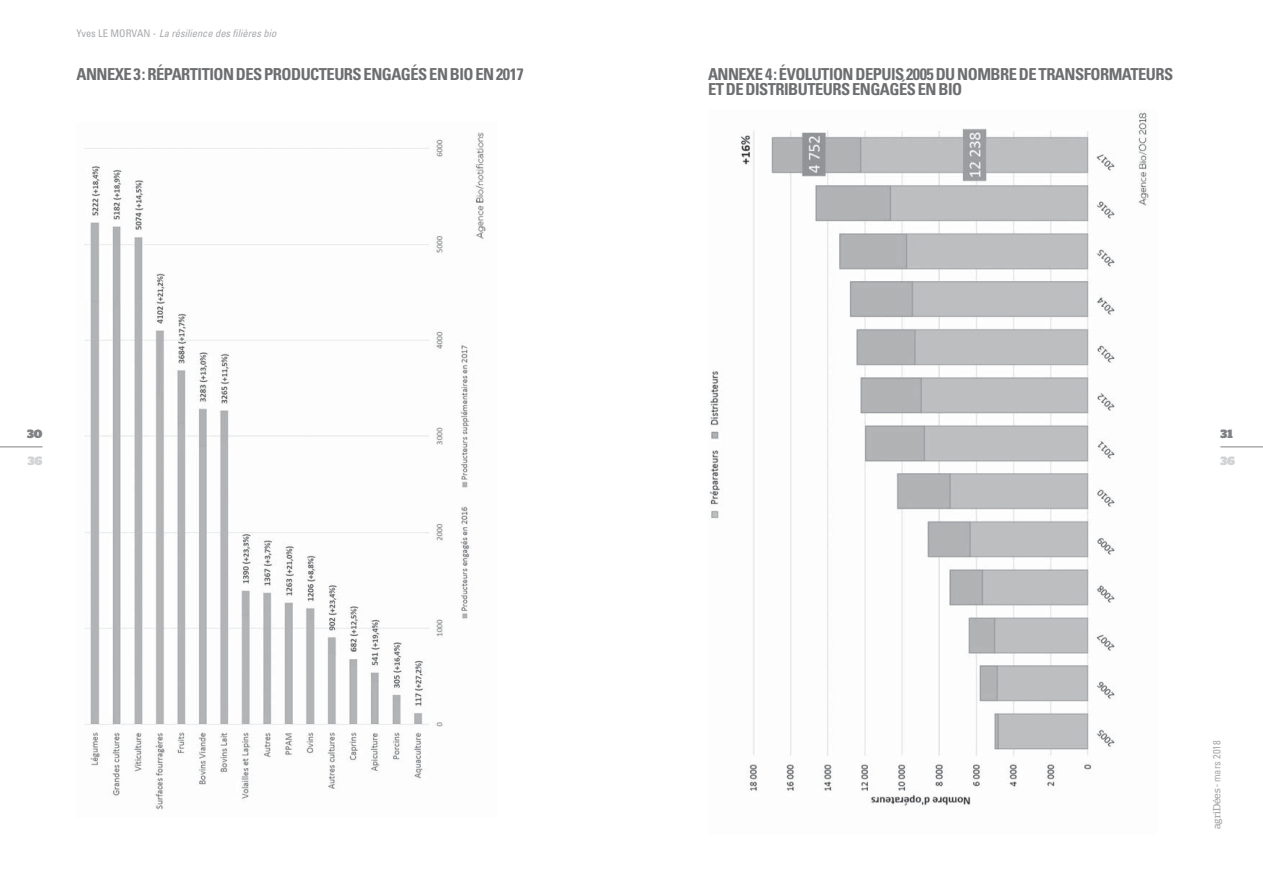
<style>
.page{position:relative;width:1263px;height:893px;background:#fff}
.page>*{position:absolute;margin:0;border:0;box-sizing:border-box;transform-origin:0 0}
.t1{font:700 condensed 16.5px/15.8px "Univers LT Std";letter-spacing:-.03em;color:#6d6e70}
.t2{font:900 12px "Stag";color:#808285}
.t3{font:900 12px "Stag";color:#d1d3d4}
.t4{font:italic condensed 10.5px "Univers LT Std";color:#a7a9ac}
.t5{font:10.5px "Stag";color:#a7a9ac}
.s1{font-style:normal}
.s2{font-family:"Univers LT Std";font-stretch:condensed}
</style>
<div class="page">
<hr style="left:1220px;top:446px;width:43px;height:1px;background:#808285">
<hr style="left:0;top:446px;width:43px;height:1px;background:#808285">
<img style="left:709px;top:111px;width:440px;height:696px">
<img style="left:84px;top:132px;width:402px;height:678px">
<p class="t4" style="left:77px;top:29px;width:201px"><span class="s1">Yves LE MORVAN -</span> La résilience des filières bio</p>
<p class="t1" style="left:77px;top:67px;width:449px">ANNEXE 3 : RÉPARTITION DES PRODUCTEURS ENGAGÉS EN BIO EN 2017</p>
<p class="t2" style="left:27px;top:430px;width:17px">30</p>
<p class="t3" style="left:28px;top:456px;width:16px">36</p>
<p class="t1" style="left:708px;top:67px;width:467px">ANNEXE 4 : ÉVOLUTION DEPUIS 2005 DU NOMBRE DE TRANSFORMATEURS<br>ET DE DISTRIBUTEURS ENGAGÉS EN BIO</p>
<p class="t2" style="left:1220px;top:430px;width:14px">31</p>
<p class="t3" style="left:1220px;top:456px;width:16px">36</p>
<p class="t5" style="left:1213px;top:829px;width:90px;rotate:-90deg">agriDées - <span class="s2">mars 2018</span></p>
</div>
